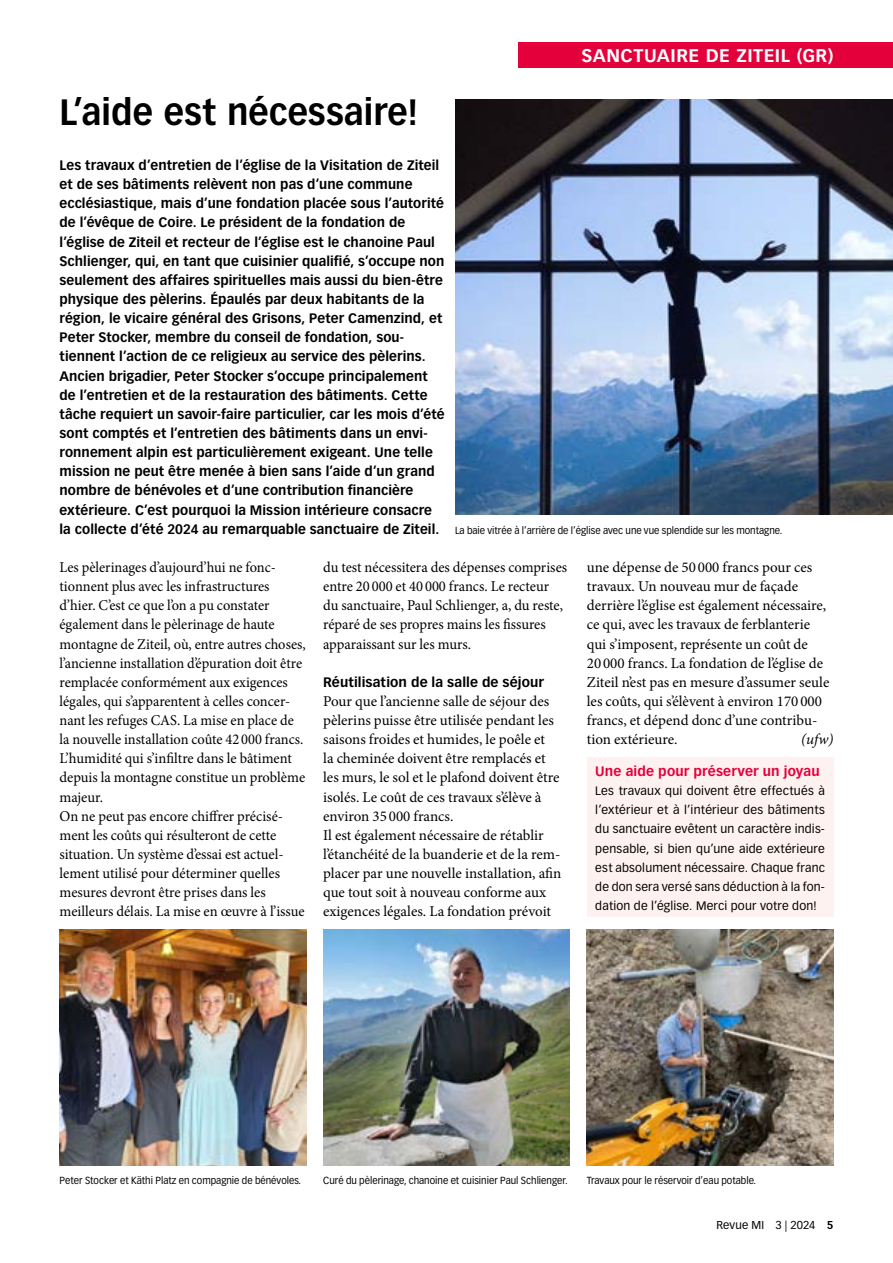
<style>
.page{position:relative;width:893px;height:1263px;background:#fff}
.page>*{position:absolute;margin:0;border:0;box-sizing:border-box;transform-origin:0 0}
.t1{font:700 36px "Vectora LT Pro";color:#000;scale:.95 1}
.t2{font:700 18px "Vectora LT Pro";letter-spacing:.03em;color:#fff}
.t3{font:15px/19.2px "Minion Pro";color:#000}
.t4{font:15px/19.2px "Minion Pro";color:#000;scale:.96 1}
.t5{font:italic 15px "Minion Pro";color:#000}
.t6{font:700 13.5px/19.2px "Vectora LT Pro";letter-spacing:.005em;color:#000}
.t7{font:700 13.5px "Vectora LT Pro";letter-spacing:.01em;color:#e4003b}
.t8{font:12px/19.2px "Vectora LT Pro";letter-spacing:.015em;color:#000;text-align:justify}
.t9{font:11.25px "Vectora LT Pro";letter-spacing:.01em;color:#000}
.t10{font:10.2px "Vectora LT Pro";color:#000;scale:.94 1}
.s1{font-weight:700;font-size:13.5px}
.s2{font-weight:700}
</style>
<div class="page">
<img style="left:455px;top:100px;width:438px;height:414px">
<div style="left:519px;top:43px;width:374px;height:25px;background:#e4003b"></div>
<div style="left:587px;top:757px;width:246px;height:159px;background:#fef2f0"></div>
<img style="left:60px;top:929px;width:246px;height:236px">
<img style="left:587px;top:929px;width:246px;height:236px">
<img style="left:323px;top:929px;width:247px;height:236px">
<h2 class="t2" style="left:581px;top:44px;width:254px">SANCTUAIRE DE ZITEIL (GR)</h2>
<h1 class="t1" style="left:60px;top:91px;width:379px">L’aide est nécessaire!</h1>
<p class="t6" style="left:60px;top:156px;width:387px">Les travaux d’entretien de l’église de la Visitation de Ziteil et de ses bâtiments relèvent non pas d’une commune ecclésiastique, mais d’une fondation placée sous l’autorité de l’évêque de Coire. Le président de la fondation de l’église de Ziteil et recteur de l’église est le chanoine Paul Schlienger, qui, en tant que cuisinier qualifié, s’occupe non seulement des affaires spirituelles mais aussi du bien-être physique des pèlerins. Épaulés par deux habitants de la région, le vicaire général des Grisons, Peter Camenzind, et Peter Stocker, membre du conseil de fondation, sou&shy;tiennent l’action de ce religieux au service des pèlerins.<br>Ancien brigadier, Peter Stocker s’occupe principalement de l’entretien et de la restauration des bâtiments. Cette tâche requiert un savoir-faire particulier, car les mois d’été sont comptés et l’entretien des bâtiments dans un envi&shy;ronnement alpin est particulièrement exigeant. Une telle mission ne peut être menée à bien sans l’aide d’un grand nombre de bénévoles et d’une contribution financière extérieure. C’est pourquoi la Mission intérieure consacre</p>
<p class="t10" style="left:60px;top:524px;width:770px"><span class="s1">la collecte d’été 2024 au remarquable sanctuaire de Ziteil.</span> La baie vitrée à l’arrière de l’église avec une vue splendide sur les montagne.</p>
<p class="t4" style="left:60px;top:558px;width:258px">Les pèlerinages d’aujourd’hui ne fonc&shy;tionnent plus avec les infrastructures d’hier. C’est ce que l’on a pu constater également dans le pèlerinage de haute montagne de Ziteil, où, entre autres choses, l’ancienne installation d’épuration doit être remplacée conformément aux exigences légales, qui s’apparentent à celles concer&shy;nant les refuges CAS. La mise en place de la nouvelle installation coûte 42 000 francs.<br>L’humidité qui s’infiltre dans le bâtiment depuis la montagne constitue un problème majeur.<br>On ne peut pas encore chiffrer précisé&shy;ment les coûts qui résulteront de cette situation. Un système d’essai est actuel&shy;lement utilisé pour déterminer quelles mesures devront être prises dans les meilleurs délais. La mise en œuvre à l’issue</p>
<p class="t3" style="left:323px;top:558px;width:246px">du test nécessitera des dépenses comprises entre 20 000 et 40 000 francs. Le recteur du sanctuaire, Paul Schlienger, a, du reste, réparé de ses propres mains les fissures apparaissant sur les murs.</p>
<p class="t3" style="left:587px;top:558px;width:244px">une dépense de 50 000 francs pour ces travaux. Un nouveau mur de façade derrière l’église est également nécessaire, ce qui, avec les travaux de ferblanterie qui s’imposent, représente un coût de<br>20 000 francs. La fondation de l’église de Ziteil n’est pas en mesure d’assumer seule les coûts, qui s’élèvent à environ 170 000 francs, et dépend donc d’une contribu&shy;tion extérieure.</p>
<p class="t6" style="left:323px;top:672px;width:222px">Réutilisation de la salle de séjour</p>
<p class="t3" style="left:323px;top:692px;width:240px">Pour que l’ancienne salle de séjour des pèlerins puisse être utilisée pendant les saisons froides et humides, le poêle et<br>la cheminée doivent être remplacés et les murs, le sol et le plafond doivent être isolés. Le coût de ces travaux s’élève à environ 35 000 francs.<br>Il est également nécessaire de rétablir l’étanchéité de la buanderie et de la rem&shy;placer par une nouvelle installation, afin que tout soit à nouveau conforme aux exigences légales. La fondation prévoit</p>
<p class="t5" style="left:801px;top:729px;width:34px">(ufw)</p>
<p class="t7" style="left:595px;top:763px;width:226px">Une aide pour préserver un joyau</p>
<p class="t8" style="left:595px;top:781px;width:231px">Les travaux qui doivent être effectués à l’extérieur et à l’intérieur des bâtiments du sanctuaire evêtent un caractère indis&shy;pensable, si bien qu’une aide extérieure est absolument nécessaire. Chaque franc de don sera versé sans déduction à la fon&shy;dation de l’église. Merci pour votre don!</p>
<p class="t10" style="left:60px;top:1174px;width:259px">Peter Stocker et Käthi Platz en compagnie de bénévoles.</p>
<p class="t10" style="left:323px;top:1174px;width:262px">Curé du pèlerinage, chanoine et cuisinier Paul Schlienger.</p>
<p class="t10" style="left:587px;top:1174px;width:182px">Travaux pour le réservoir d’eau potable.</p>
<p class="t9" style="left:716px;top:1218px;width:119px">Revue MI 3 | 2024 <span class="s2">5</span></p>
</div>
